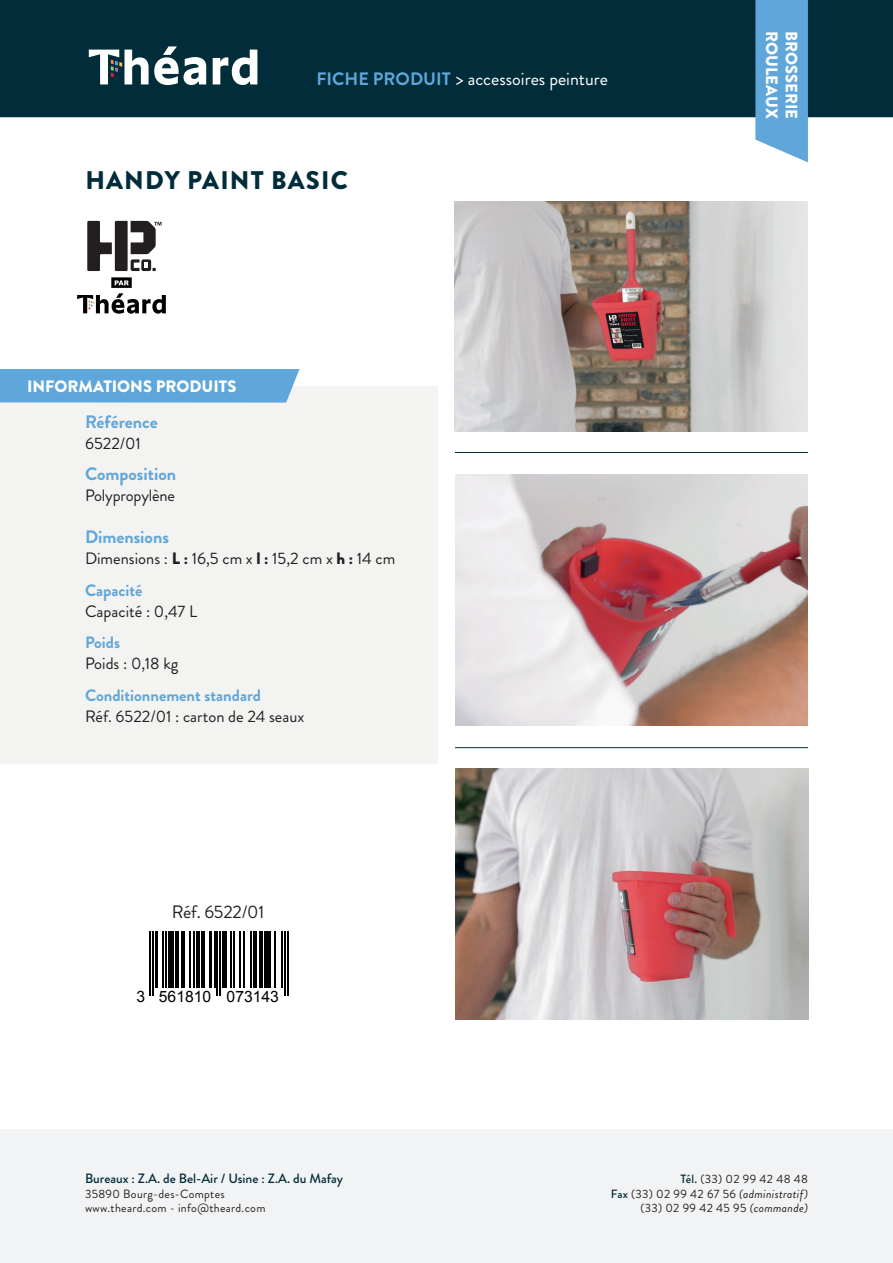
<style>
.page{position:relative;width:893px;height:1263px;background:#fff}
.page>*{position:absolute;margin:0;border:0;box-sizing:border-box;transform-origin:0 0}
.t1{font:900 25.5px "Brandon Grotesque";letter-spacing:.045em;color:#002d39}
.t2{font:18px "Brandon Grotesque";color:#fff}
.t3{font:700 18px "Brandon Grotesque";color:#5fa6da}
.t4{font:18px "Brandon Grotesque";letter-spacing:-.01em;color:#231f20}
.t5{font:16.5px/31.5px "Brandon Grotesque";color:#231f20}
.t6{font:900 16.5px "Brandon Grotesque";color:#fff}
.t7{font:700 16.5px "Brandon Grotesque";color:#5fa6da}
.t8{font:15.75px "Arial";color:#000001}
.t9{font:500 13.5px "Brandon Grotesque";color:#002d39}
.t10{font:12px/14.4px "Brandon Grotesque";letter-spacing:.025em;color:#231f20}
.s1{font-weight:700;color:#5fa6da}
.s2{font-weight:900}
.s3{font-weight:500;color:#002d39}
.s4{font-style:italic}
</style>
<div class="page">
<div style="left:0;top:0;width:893px;height:117px;background:#002d39"></div>
<svg style="left:213px;top:50px;width:44px;height:35px"></svg>
<svg style="left:89px;top:46px;width:117px;height:39px"></svg>
<svg style="left:755px;top:0;width:53px;height:162px;background:#69abdb"></svg>
<img style="left:455px;top:201px;width:353px;height:231px">
<hr style="left:455px;top:452px;width:353px;height:1px;background:#002d39">
<img style="left:455px;top:474px;width:353px;height:252px">
<hr style="left:455px;top:747px;width:353px;height:1px;background:#002d39">
<img style="left:455px;top:768px;width:353px;height:252px">
<div style="left:0;top:386px;width:438px;height:377px;background:#f3f3f1"></div>
<div style="left:0;top:369px;width:299px;height:34px;background:#5fa6da"></div>
<svg style="left:77px;top:221px;width:89px;height:93px"></svg>
<hr style="left:149px;top:931px;width:2px;height:64px;background:#000001">
<hr style="left:152px;top:931px;width:1px;height:64px;background:#000001">
<hr style="left:155px;top:931px;width:3px;height:56px;background:#000001">
<hr style="left:162px;top:931px;width:2px;height:56px;background:#000001">
<hr style="left:165px;top:931px;width:2px;height:56px;background:#000001">
<div style="left:168px;top:931px;width:6px;height:56px;background:#000001"></div>
<hr style="left:175px;top:931px;width:3px;height:56px;background:#000001">
<hr style="left:181px;top:931px;width:3px;height:56px;background:#000001">
<hr style="left:189px;top:931px;width:1px;height:56px;background:#000001">
<hr style="left:193px;top:931px;width:2px;height:56px;background:#000001">
<hr style="left:196px;top:931px;width:3px;height:56px;background:#000001">
<hr style="left:202px;top:931px;width:3px;height:56px;background:#000001">
<hr style="left:209px;top:931px;width:3px;height:56px;background:#000001">
<hr style="left:214px;top:931px;width:1px;height:56px;background:#000001">
<hr style="left:217px;top:931px;width:1px;height:64px;background:#000001">
<hr style="left:220px;top:931px;width:1px;height:64px;background:#000001">
<hr style="left:223px;top:931px;width:4px;height:56px;background:#000001">
<hr style="left:230px;top:931px;width:1px;height:56px;background:#000001">
<hr style="left:233px;top:931px;width:1px;height:56px;background:#000001">
<hr style="left:239px;top:931px;width:1px;height:56px;background:#000001">
<hr style="left:243px;top:931px;width:2px;height:56px;background:#000001">
<hr style="left:251px;top:931px;width:1px;height:56px;background:#000001">
<hr style="left:254px;top:931px;width:3px;height:56px;background:#000001">
<hr style="left:259px;top:931px;width:3px;height:56px;background:#000001">
<hr style="left:264px;top:931px;width:1px;height:56px;background:#000001">
<hr style="left:267px;top:931px;width:4px;height:56px;background:#000001">
<hr style="left:274px;top:931px;width:2px;height:56px;background:#000001">
<hr style="left:281px;top:931px;width:2px;height:56px;background:#000001">
<hr style="left:284px;top:931px;width:2px;height:64px;background:#000001">
<hr style="left:287px;top:931px;width:2px;height:64px;background:#000001">
<div style="left:0;top:1130px;width:893px;height:133px;background:#f2f3f4"></div>
<h2 class="t2" style="left:316px;top:66px;width:293px"><span class="s1">FICHE PRODUIT</span> &gt; accessoires peinture</h2>
<h1 class="t1" style="left:85px;top:162px;width:264px">HANDY PAINT BASIC</h1>
<h3 class="t6" style="left:27px;top:374px;width:211px">INFORMATIONS PRODUITS</h3>
<h2 class="t3" style="left:85px;top:409px;width:74px">Référence</h2>
<h3 class="t5" style="left:85px;top:427px;width:57px">6522/01</h3>
<h2 class="t3" style="left:85px;top:461px;width:93px">Composition</h2>
<h3 class="t5" style="left:85px;top:480px;width:92px">Polypropylène</h3>
<h2 class="t3" style="left:85px;top:524px;width:85px">Dimensions</h2>
<h3 class="t5" style="left:85px;top:543px;width:312px">Dimensions : <span class="s2">L :</span> 16,5 cm x <span class="s2">l :</span> 15,2 cm x <span class="s2">h :</span> 14 cm<br><span class="s1">Capacité</span></h3>
<h3 class="t5" style="left:85px;top:595px;width:114px">Capacité : 0,47 L</h3>
<h3 class="t7" style="left:85px;top:631px;width:37px">Poids</h3>
<h3 class="t5" style="left:85px;top:648px;width:95px">Poids : 0,18 kg</h3>
<h3 class="t7" style="left:85px;top:683px;width:177px">Conditionnement standard</h3>
<h3 class="t5" style="left:85px;top:700px;width:221px">Réf. 6522/01 : carton de 24 seaux</h3>
<h2 class="t4" style="left:172px;top:899px;width:94px">Réf. 6522/01</h2>
<h3 class="t8" style="left:137px;top:986px;width:144px">3 561810 073143</h3>
<h3 class="t6" style="left:783px;top:31px;width:89px;rotate:90deg">ROULEAUX</h3>
<h3 class="t6" style="left:803px;top:31px;width:90px;rotate:90deg">BROSSERIE</h3>
<p class="t9" style="left:85px;top:1169px;width:260px">Bureaux : Z.A. de Bel-Air / Usine : Z.A. du Mafay</p>
<p class="t10" style="left:85px;top:1186px;width:182px">35890 Bourg-des-Comptes www.theard.com - info@theard.com</p>
<p class="t10" style="left:611px;top:1172px;width:199px;text-align:right"><span class="s3">Tél.</span> (33) 02 99 42 48 48<br><span class="s3">Fax</span> (33) 02 99 42 67 56 <span class="s4">(administratif) </span>(33) 02 99 42 45 95 <span class="s4">(commande)</span></p>
</div>
